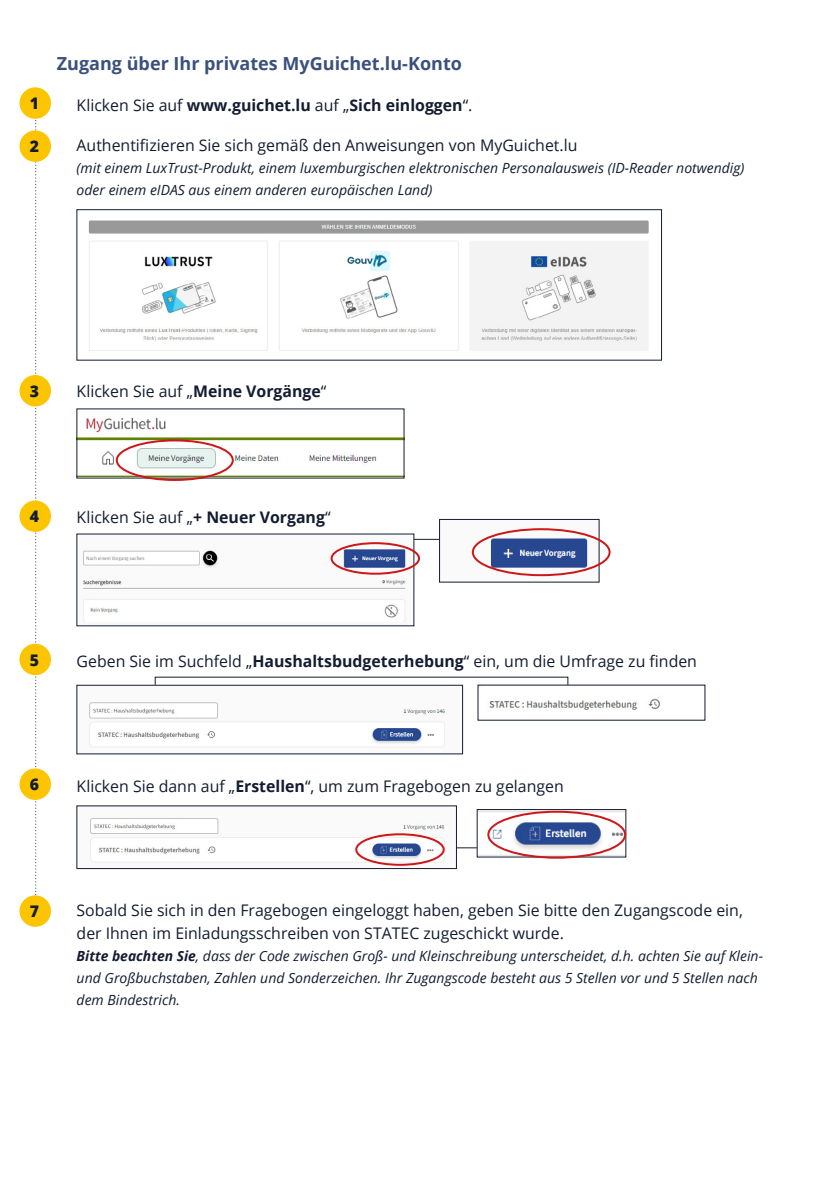
<style>
.page{position:relative;width:840px;height:1191px;background:#fff}
.page>*{position:absolute;margin:0;border:0;box-sizing:border-box;transform-origin:0 0}
.t1{font:700 18px "Open Sans";color:#3a507d}
.t2{font:16px/23px "Open Sans";color:#131c30}
.t3{font:700 16px "Open Sans";color:#131c30}
.t4{font:800 16px "Open Sans";color:#131c30}
.t5{font:italic 14px/22px "Open Sans";color:#131c30}
.s1{font-weight:400}
.s2{font-weight:700}
</style>
<div class="page">
<svg style="left:35px;top:120px;width:2px;height:775px"></svg>
<img style="left:88px;top:220px;width:561px;height:131px">
<div style="left:77px;top:209px;width:584px;height:151px;border:1px solid #131c30"></div>
<img style="left:79px;top:418px;width:323px;height:58px">
<img style="left:83px;top:542px;width:329px;height:81px">
<img style="left:89px;top:702px;width:356px;height:46px">
<div style="left:77px;top:685px;width:385px;height:69px;border:1px solid #131c30"></div>
<img style="left:90px;top:818px;width:355px;height:48px">
<img style="left:473px;top:528px;width:124px;height:49px">
<div style="left:439px;top:519px;width:160px;height:63px;border:1px solid #131c30"></div>
<svg style="left:414px;top:539px;width:25px;height:1px"></svg>
<img style="left:489px;top:698px;width:171px;height:12px">
<img style="left:478px;top:811px;width:145px;height:44px">
<div style="left:476px;top:809px;width:149px;height:48px;border:1px solid #131c30"></div>
<svg style="left:456px;top:847px;width:20px;height:1px"></svg>
<div style="left:19px;top:87px;width:32px;height:32px;background:#fdc400;border-radius:50%"></div>
<div style="left:19px;top:130px;width:32px;height:32px;background:#fdc400;border-radius:50%"></div>
<div style="left:19px;top:375px;width:32px;height:31px;background:#fdc400;border-radius:50%"></div>
<div style="left:19px;top:500px;width:32px;height:32px;background:#fdc400;border-radius:50%"></div>
<div style="left:19px;top:643px;width:32px;height:32px;background:#fdc400;border-radius:50%"></div>
<div style="left:19px;top:768px;width:32px;height:32px;background:#fdc400;border-radius:50%"></div>
<div style="left:19px;top:895px;width:32px;height:31px;background:#fdc400;border-radius:50%"></div>
<div style="left:116px;top:439px;width:118px;height:42px;border:2px solid #cd1719;border-radius:50%"></div>
<div style="left:330px;top:542px;width:90px;height:32px;border:2px solid #cd1719;border-radius:50%"></div>
<div style="left:355px;top:833px;width:89px;height:32px;border:2px solid #cd1719;border-radius:50%"></div>
<div style="left:471px;top:528px;width:139px;height:48px;border:2px solid #cd1719;border-radius:50%"></div>
<div style="left:487px;top:810px;width:138px;height:48px;border:2px solid #cd1719;border-radius:50%"></div>
<p class="t4" style="left:30px;top:91px;width:11px">1</p>
<p class="t4" style="left:30px;top:134px;width:11px">2</p>
<p class="t1" style="left:57px;top:51px;width:406px">Zugang über Ihr privates MyGuichet.lu-Konto</p>
<p class="t3" style="left:77px;top:93px;width:397px"><span class="s1">Klicken Sie auf</span> www.guichet.lu <span class="s1">auf „</span>Sich einloggen<span class="s1">“.</span></p>
<p class="t2" style="left:77px;top:133px;width:502px">Authentifizieren Sie sich gemäß den Anweisungen von MyGuichet.lu</p>
<p class="t5" style="left:77px;top:156px;width:669px">(mit einem LuxTrust-Produkt, einem luxemburgischen elektronischen Personalausweis (ID-Reader notwendig) oder einem eIDAS aus einem anderen europäischen Land)</p>
<p class="t4" style="left:30px;top:379px;width:11px">3</p>
<p class="t2" style="left:77px;top:379px;width:251px">Klicken Sie auf „<span class="s2">Meine Vorgänge</span>“</p>
<p class="t4" style="left:30px;top:504px;width:11px">4</p>
<p class="t2" style="left:77px;top:505px;width:255px">Klicken Sie auf „<span class="s2">+ Neuer Vorgang</span>“</p>
<p class="t4" style="left:30px;top:647px;width:11px">5</p>
<p class="t2" style="left:77px;top:649px;width:621px">Geben Sie im Suchfeld „<span class="s2">Haushaltsbudgeterhebung</span>“ ein, um die Umfrage zu finden</p>
<p class="t4" style="left:30px;top:772px;width:11px">6</p>
<p class="t2" style="left:77px;top:774px;width:488px">Klicken Sie dann auf „<span class="s2">Erstellen</span>“, um zum Fragebogen zu gelangen</p>
<p class="t4" style="left:30px;top:899px;width:11px">7</p>
<p class="t2" style="left:77px;top:897px;width:667px">Sobald Sie sich in den Fragebogen eingeloggt haben, geben Sie bitte den Zugangscode ein, der Ihnen im Einladungsschreiben von STATEC zugeschickt wurde.</p>
<p class="t5" style="left:77px;top:944px;width:687px"><span class="s2">Bitte beachten Sie</span>, dass der Code zwischen Groß- und Kleinschreibung unterscheidet, d.h. achten Sie auf Klein&shy;und Großbuchstaben, Zahlen und Sonderzeichen. Ihr Zugangscode besteht aus 5 Stellen vor und 5 Stellen nach dem Bindestrich.</p>
</div>
